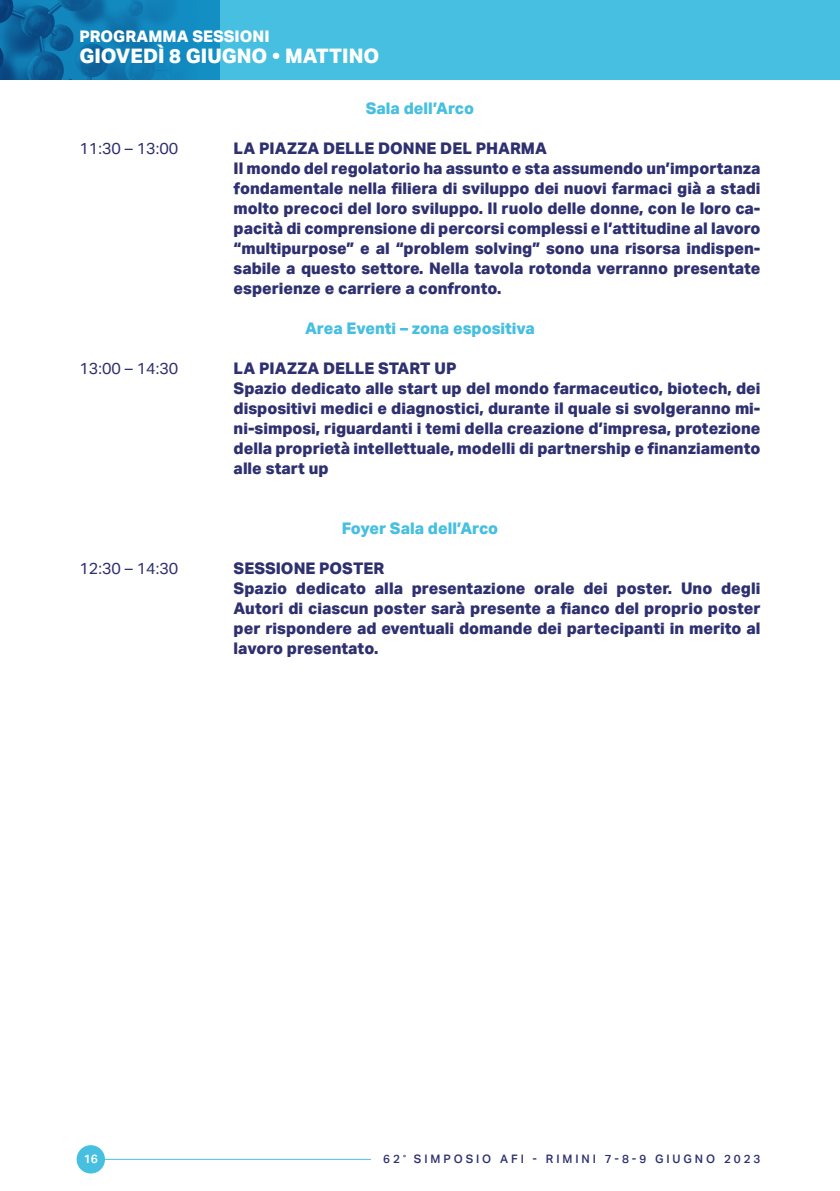
<style>
.page{position:relative;width:840px;height:1191px;background:#fff}
.page>*{position:absolute;margin:0;border:0;box-sizing:border-box;transform-origin:0 0}
.t1{font:800 20px "Aktiv Grotesk";color:#fff}
.t2{font:800 16px/20px "Aktiv Grotesk";color:#2e306f}
.t3{font:800 16px "Aktiv Grotesk";color:#46bfe0}
.t4{font:16px "Aktiv Grotesk";color:#2e306f}
.t5{font:800 16px "Aktiv Grotesk";color:#fff}
.t6{font:600 12px "Aktiv Grotesk";color:#fff}
.t7{font:500 11.8px "Aktiv Grotesk";letter-spacing:.25em;color:#2e306f}
</style>
<div class="page">
<div style="left:77px;top:1145px;width:28px;height:28px;background:#46bfe0;border-radius:50%"></div>
<hr style="left:105px;top:1158px;width:266px;height:1px;background:#46bfe0">
<div style="left:0;top:0;width:839px;height:79px;background:#46bfe0"></div>
<img style="left:0;top:0;width:220px;height:79px">
<p class="t5" style="left:79px;top:27px;width:191px">PROGRAMMA SESSIONI</p>
<p class="t1" style="left:79px;top:44px;width:301px">GIOVEDÌ 8 GIUGNO • MATTINO</p>
<p class="t3" style="left:365px;top:99px;width:110px">Sala dell’Arco</p>
<p class="t4" style="left:79px;top:139px;width:100px">11:30 – 13:00</p>
<p class="t2" style="left:233px;top:138px;width:528px">LA PIAZZA DELLE DONNE DEL PHARMA<br>Il mondo del regolatorio ha assunto e sta assumendo un’importanza fondamentale nella filiera di sviluppo dei nuovi farmaci già a stadi molto precoci del loro sviluppo. Il ruolo delle donne, con le loro ca&shy;pacità di comprensione di percorsi complessi e l’attitudine al lavoro “multipurpose” e al “problem solving” sono una risorsa indispen&shy;sabile a questo settore. Nella tavola rotonda verranno presentate esperienze e carriere a confronto.</p>
<p class="t3" style="left:305px;top:319px;width:231px">Area Eventi – zona espositiva</p>
<p class="t4" style="left:79px;top:359px;width:100px">13:00 – 14:30</p>
<p class="t2" style="left:233px;top:358px;width:528px">LA PIAZZA DELLE START UP<br>Spazio dedicato alle start up del mondo farmaceutico, biotech, dei dispositivi medici e diagnostici, durante il quale si svolgeranno mi&shy;ni-simposi, riguardanti i temi della creazione d’impresa, protezione della proprietà intellettuale, modelli di partnership e finanziamento alle start up</p>
<p class="t3" style="left:341px;top:519px;width:158px">Foyer Sala dell’Arco</p>
<p class="t4" style="left:79px;top:559px;width:100px">12:30 – 14:30</p>
<p class="t2" style="left:233px;top:558px;width:528px">SESSIONE POSTER<br>Spazio dedicato alla presentazione orale dei poster. Uno degli Autori di ciascun poster sarà presente a fianco del proprio poster per rispondere ad eventuali domande dei partecipanti in merito al lavoro presentato.</p>
<p class="t6" style="left:84px;top:1152px;width:16px">16</p>
<p class="t7" style="left:383px;top:1151px;width:378px">62<sup>°</sup> SIMPOSIO AFI - RIMINI 7-8-9 GIUGNO 2023</p>
</div>
